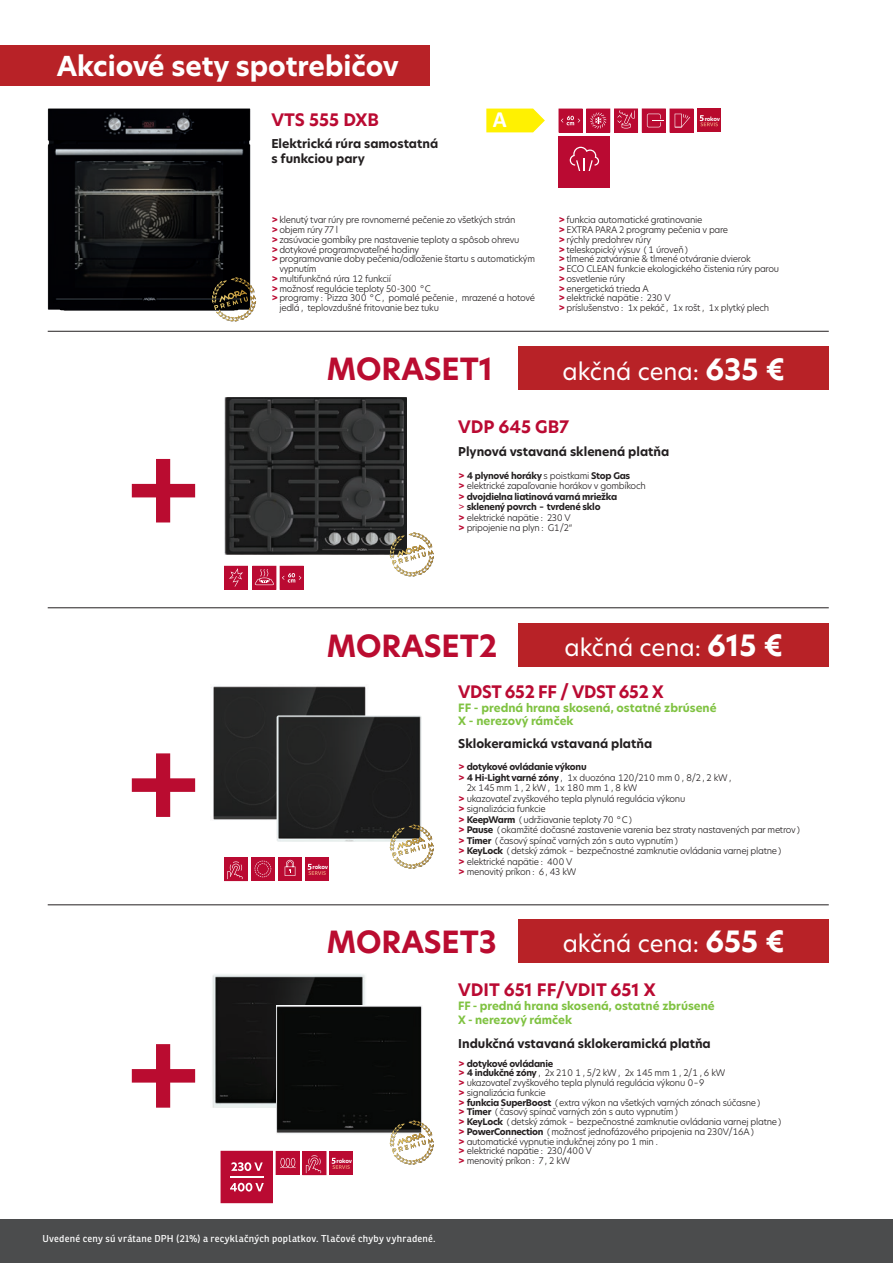
<style>
.page{position:relative;width:893px;height:1263px;background:#fff}
.page>*{position:absolute;margin:0;border:0;box-sizing:border-box;transform-origin:0 0}
.t1{font:700 30px "New Hero";color:#ba0c30}
.Název_koupelny{font:700 27px "New Hero";color:#fff}
.nadpis_produkt{font:23.25px "New Hero";color:#fff}
.t2{font:700 22.95px "Calibri";color:#fff}
.TYP{font:700 16.95px "New Hero";color:#ba0a32}
.TYP-2{font:700 16.95px "New Hero";letter-spacing:-.02em;color:#ba0a32}
.SPOTREBIC{font:700 12px/14.4px "New Hero";color:#231f20}
.text_pod_typem{font:700 12px "New Hero";color:#231f20}
._01_Název{font:700 11.25px "New Hero";color:#7fc241}
.popisky_Gotham{font:9.75px "Ronnia Basic Rg";letter-spacing:.025em;color:#fff}
.t3{font:300 9px/9.8px "New Hero";letter-spacing:-.03em;color:#231f20}
.t4{font:700 9px "New Hero";letter-spacing:-.03em;color:#231f20}
._02_Spotřebič{font:700 5.55px "New Hero";letter-spacing:-.04em;color:#fff}
.s1{font-weight:700;color:#ba0a32}
.s2{font-weight:700;font-size:28.8px}
.s3{color:#ba0a32}
.s4{font-weight:300}
.s5{font-weight:400;color:#ba0a32}
.s6{font-weight:700}
</style>
<div class="page">
<img style="left:48px;top:108px;width:202px;height:203px">
<svg style="left:212px;top:277px;width:44px;height:44px"></svg>
<hr style="left:48px;top:607px;width:781px;height:1px;background:#231f20">
<hr style="left:48px;top:331px;width:781px;height:1px;background:#231f20">
<hr style="left:48px;top:904px;width:781px;height:1px;background:#231f20">
<div style="left:558px;top:136px;width:52px;height:51px;background:#ba0a32"></div>
<svg style="left:570px;top:147px;width:29px;height:24px"></svg>
<svg style="left:558px;top:108px;width:135px;height:25px"></svg>
<svg style="left:486px;top:109px;width:59px;height:23px"></svg>
<svg style="left:224px;top:566px;width:80px;height:24px"></svg>
<svg style="left:224px;top:857px;width:78px;height:24px"></svg>
<svg style="left:221px;top:1151px;width:105px;height:52px"></svg>
<div style="left:0;top:45px;width:429px;height:40px;background:#b82227"></div>
<div style="left:519px;top:346px;width:310px;height:44px;background:#b82227"></div>
<img style="left:224px;top:397px;width:182px;height:157px">
<svg style="left:390px;top:532px;width:44px;height:44px"></svg>
<svg style="left:132px;top:459px;width:63px;height:63px"></svg>
<div style="left:519px;top:623px;width:310px;height:43px;background:#b82227"></div>
<img style="left:211px;top:686px;width:155px;height:134px">
<img style="left:277px;top:715px;width:145px;height:127px">
<svg style="left:132px;top:753px;width:63px;height:64px"></svg>
<svg style="left:390px;top:824px;width:44px;height:45px"></svg>
<div style="left:519px;top:919px;width:310px;height:43px;background:#b82227"></div>
<svg style="left:132px;top:1044px;width:63px;height:64px"></svg>
<img style="left:212px;top:974px;width:153px;height:134px">
<img style="left:276px;top:1005px;width:146px;height:129px">
<svg style="left:390px;top:1120px;width:44px;height:45px"></svg>
<div style="left:697px;top:108px;width:24px;height:24px;background:#b80a2d"></div>
<svg style="left:700px;top:115px;width:18px;height:11px"></svg>
<div style="left:329px;top:1151px;width:24px;height:24px;background:#ba0a32"></div>
<svg style="left:332px;top:1158px;width:18px;height:11px"></svg>
<div style="left:305px;top:857px;width:24px;height:24px;background:#ba0a32"></div>
<svg style="left:308px;top:864px;width:18px;height:11px"></svg>
<div style="left:0;top:1219px;width:893px;height:44px;background:#4b4c4d"></div>
<p class="Název_koupelny" style="left:57px;top:48px;width:344px">Akciové sety spotrebičov</p>
<p class="TYP" style="left:271px;top:108px;width:109px">VTS 555 DXB</p>
<p class="SPOTREBIC" style="left:271px;top:137px;width:168px">Elektrická rúra samostatná s funkciou pary</p>
<p class="t2" style="left:493px;top:105px;width:15px">A</p>
<p class="t3" style="left:271px;top:215px;width:246px"><span class="s1">&gt;</span> klenutý tvar rúry pre rovnomerné pečenie zo všetkých strán</p>
<p class="t3" style="left:271px;top:225px;width:68px"><span class="s1">&gt;</span> objem rúry 77 l</p>
<p class="t3" style="left:271px;top:235px;width:250px"><span class="s1">&gt;</span> zasúvacie gombíky pre nastavenie teploty a spôsob ohrevu</p>
<p class="t3" style="left:271px;top:244px;width:149px"><span class="s1">&gt;</span> dotykové programovateľné hodiny</p>
<p class="t3" style="left:279px;top:254px;width:257px;text-indent:-8px"><span class="s1">&gt;</span> programovanie doby pečenia/odloženie štartu s automatickým vypnutím</p>
<p class="t3" style="left:271px;top:274px;width:121px"><span class="s1">&gt;</span> multifunkčná rúra 12 funkcií</p>
<p class="t3" style="left:271px;top:283px;width:161px"><span class="s1">&gt;</span> možnosť regulácie teploty 50-300 °C</p>
<p class="t3" style="left:279px;top:293px;width:257px;text-indent:-8px"><span class="s1">&gt;</span> programy: Pizza 300 °C, pomalé pečenie, mrazené a hotové jedlá, teplovzdušné fritovanie bez tuku</p>
<p class="_02_Spotřebič" style="left:705px;top:115px;width:17px">rokov</p>
<p class="t3" style="left:558px;top:215px;width:145px"><span class="s1">&gt;</span> funkcia automatické gratinovanie</p>
<p class="t3" style="left:558px;top:225px;width:171px"><span class="s1">&gt;</span> EXTRA PARA 2 programy pečenia v pare</p>
<p class="t3" style="left:558px;top:235px;width:94px"><span class="s1">&gt;</span> rýchly predohrev rúry</p>
<p class="t3" style="left:558px;top:244px;width:133px"><span class="s1">&gt;</span> teleskopický výsuv (1 úroveň)</p>
<p class="t3" style="left:558px;top:254px;width:194px"><span class="s1">&gt;</span> tlmené zatváranie &amp; tlmené otváranie dvierok</p>
<p class="t3" style="left:558px;top:264px;width:222px"><span class="s1">&gt;</span> ECO CLEAN funkcie ekologického čistenia rúry parou</p>
<p class="t3" style="left:558px;top:274px;width:68px"><span class="s1">&gt;</span> osvetlenie rúry</p>
<p class="t3" style="left:558px;top:283px;width:92px"><span class="s1">&gt;</span> energetická trieda A</p>
<p class="t3" style="left:558px;top:293px;width:114px"><span class="s1">&gt;</span> elektrické napätie: 230 V</p>
<p class="t3" style="left:558px;top:303px;width:212px"><span class="s1">&gt;</span> príslušenstvo: 1x pekáč, 1x rošt, 1x plytký plech</p>
<p class="t1" style="left:327px;top:349px;width:168px">MORASET1</p>
<p class="nadpis_produkt" style="left:563px;top:355px;width:224px">akčná cena: <span class="s2">635 €</span></p>
<p class="TYP" style="left:458px;top:415px;width:113px">VDP 645 GB7</p>
<p class="SPOTREBIC" style="left:458px;top:444px;width:213px">Plynová vstavaná sklenená platňa</p>
<p class="t4" style="left:458px;top:469px;width:174px"><span class="s3">&gt;</span> 4 plynové horáky <span class="s4">s poistkami</span> Stop Gas</p>
<p class="t3" style="left:458px;top:481px;width:189px"><span class="s1">&gt;</span> elektrické zapaľovanie horákov v gombíkoch</p>
<p class="t4" style="left:458px;top:490px;width:160px"><span class="s3">&gt;</span> dvojdielna liatinová varná mriežka</p>
<p class="t4" style="left:458px;top:501px;width:144px"><span class="s5">&gt;</span> sklenený povrch – tvrdené sklo</p>
<p class="t3" style="left:458px;top:512px;width:114px"><span class="s1">&gt;</span> elektrické napätie: 230 V</p>
<p class="t3" style="left:458px;top:523px;width:116px"><span class="s1">&gt;</span> pripojenie na plyn: G1/2“</p>
<p class="t1" style="left:327px;top:625px;width:172px">MORASET2</p>
<p class="nadpis_produkt" style="left:564px;top:632px;width:220px">akčná cena: <span class="s2">615 €</span></p>
<p class="TYP-2" style="left:458px;top:680px;width:207px">VDST 652 FF / VDST 652 X</p>
<p class="_01_Název" style="left:458px;top:700px;width:260px">FF - predná hrana skosená, ostatné zbrúsené</p>
<p class="_01_Název" style="left:458px;top:714px;width:117px">X - nerezový rámček</p>
<p class="SPOTREBIC" style="left:458px;top:736px;width:195px">Sklokeramická vstavaná platňa</p>
<p class="t4" style="left:458px;top:761px;width:130px"><span class="s3">&gt;</span> dotykové ovládanie výkonu</p>
<p class="t3" style="left:467px;top:772px;width:268px;line-height:10.5px;text-indent:-9px"><span class="s1">&gt;</span> <span class="s6">4 Hi-Light varné zóny</span>, 1x duozóna 120/210 mm 0,8/2,2 kW,<br>2x 145 mm 1,2 kW, 1x 180 mm 1,8 kW</p>
<p class="t3" style="left:458px;top:793px;width:229px"><span class="s1">&gt;</span> ukazovateľ zvyškového tepla plynulá regulácia výkonu</p>
<p class="t3" style="left:458px;top:804px;width:89px"><span class="s1">&gt;</span> signalizácia funkcie</p>
<p class="t3" style="left:458px;top:814px;width:177px"><span class="s1">&gt;</span> <span class="s6">KeepWarm</span> (udržiavanie teploty 70 °C)</p>
<p class="t3" style="left:458px;top:825px;width:345px"><span class="s1">&gt;</span> <span class="s6">Pause</span> (okamžité dočasné zastavenie varenia bez straty nastavených par metrov)</p>
<p class="t3" style="left:458px;top:835px;width:223px"><span class="s1">&gt;</span> <span class="s6">Timer</span> (časový spínač varných zón s auto vypnutím)</p>
<p class="t3" style="left:458px;top:846px;width:326px"><span class="s1">&gt;</span> <span class="s6">KeyLock</span> (detský zámok – bezpečnostné zamknutie ovládania varnej platne)</p>
<p class="t3" style="left:458px;top:856px;width:116px"><span class="s1">&gt;</span> elektrické napätie: 400 V</p>
<p class="t3" style="left:458px;top:867px;width:120px"><span class="s1">&gt;</span> menovitý príkon: 6,43 kW</p>
<p class="_02_Spotřebič" style="left:313px;top:863px;width:17px">rokov</p>
<p class="t1" style="left:327px;top:921px;width:172px">MORASET3</p>
<p class="nadpis_produkt" style="left:563px;top:928px;width:224px">akčná cena: <span class="s2">655 €</span></p>
<p class="TYP" style="left:458px;top:979px;width:199px">VDIT 651 FF/VDIT 651 X</p>
<p class="_01_Název" style="left:458px;top:998px;width:258px">FF - predná hrana skosená, ostatné zbrúsené</p>
<p class="_01_Název" style="left:458px;top:1012px;width:115px">X - nerezový rámček</p>
<p class="text_pod_typem" style="left:458px;top:1036px;width:254px">Indukčná vstavaná sklokeramická platňa</p>
<p class="t4" style="left:458px;top:1057px;width:97px"><span class="s3">&gt;</span> dotykové ovládanie</p>
<p class="t3" style="left:458px;top:1068px;width:269px"><span class="s1">&gt;</span> <span class="s6">4 indukčné zóny</span>, 2x 210 1,5/2 kW, 2x 145 mm 1,2/1,6 kW</p>
<p class="t3" style="left:458px;top:1078px;width:248px"><span class="s1">&gt;</span> ukazovateľ zvyškového tepla plynulá regulácia výkonu 0–9</p>
<p class="t3" style="left:458px;top:1087px;width:89px"><span class="s1">&gt;</span> signalizácia funkcie</p>
<p class="t3" style="left:458px;top:1097px;width:305px"><span class="s1">&gt;</span> <span class="s6">funkcia SuperBoost</span> (extra výkon na všetkých varných zónach súčasne)</p>
<p class="t3" style="left:458px;top:1107px;width:223px"><span class="s1">&gt;</span> <span class="s6">Timer</span> (časový spínač varných zón s auto vypnutím)</p>
<p class="t3" style="left:458px;top:1117px;width:326px"><span class="s1">&gt;</span> <span class="s6">KeyLock</span> (detský zámok – bezpečnostné zamknutie ovládania varnej platne)</p>
<p class="t3" style="left:458px;top:1126px;width:299px"><span class="s1">&gt;</span> <span class="s6">PowerConnection</span> (možnosť jednofázového pripojenia na 230V/16A)</p>
<p class="t3" style="left:458px;top:1136px;width:203px"><span class="s1">&gt;</span> automatické vypnutie indukčnej zóny po 1 min.</p>
<p class="t3" style="left:458px;top:1146px;width:135px"><span class="s1">&gt;</span> elektrické napätie: 230/400 V</p>
<p class="t3" style="left:458px;top:1156px;width:114px"><span class="s1">&gt;</span> menovitý príkon: 7,2 kW</p>
<p class="_02_Spotřebič" style="left:337px;top:1157px;width:17px">rokov</p>
<p class="popisky_Gotham" style="left:43px;top:1232px;width:395px">Uvedené ceny sú vrátane DPH (21%) a recyklačných poplatkov. Tlačové chyby vyhradené.</p>
</div>
